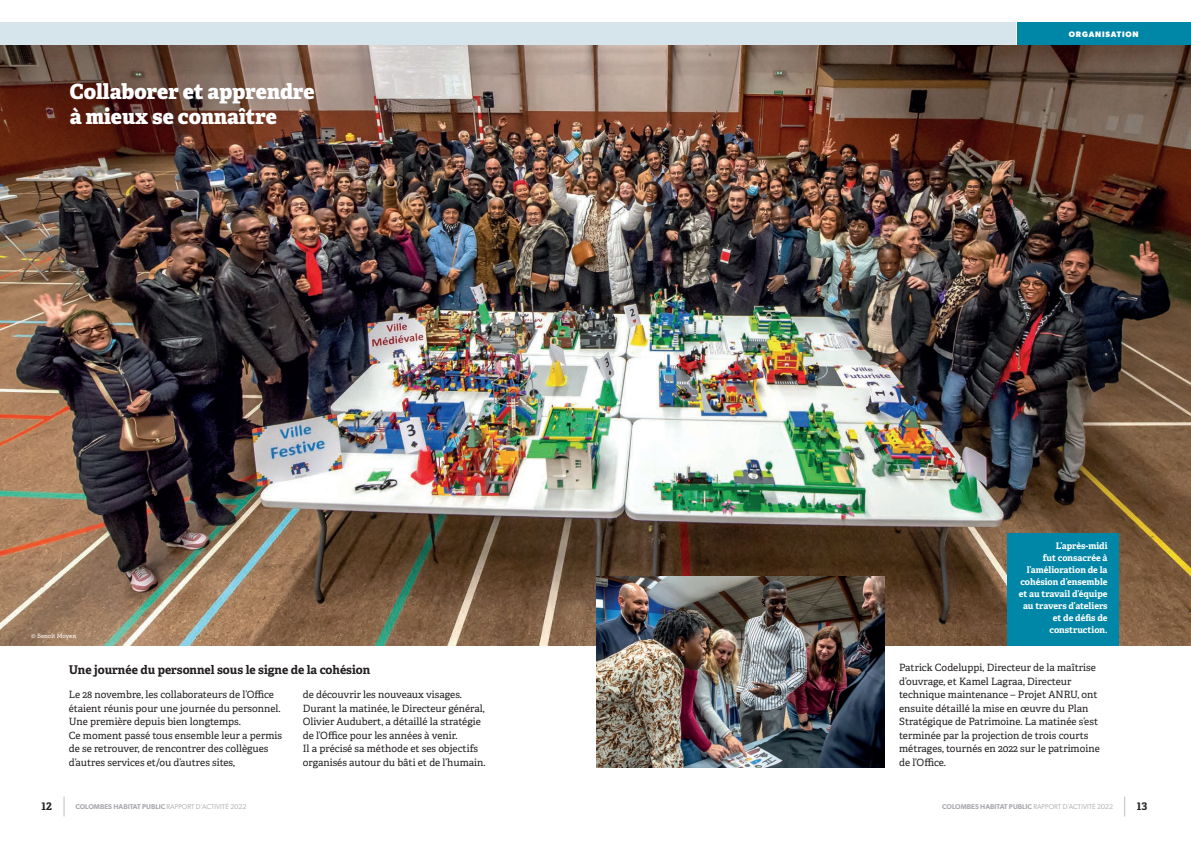
<style>
.page{position:relative;width:1191px;height:845px;background:#fff}
.page>*{position:absolute;margin:0;border:0;box-sizing:border-box;transform-origin:0 0}
.t1{font:800 21px/25px "Adelle";color:#fff}
.t2{font:700 12px "Adelle";color:#231f20}
.t3{font:700 11px "Adelle";color:#231f20}
.t4{font:10px/13.5px "Adelle";color:#231f20}
.t5{font:700 9px/12px "Adelle";color:#fff;text-align:right}
.t6{font:700 8px "Gibson";letter-spacing:.1em;color:#fff}
.t7{font:600 7px "Gibson";color:#a8a9ad}
.t8{font:6px "Adelle";color:#fff}
.s1{font-weight:400}
</style>
<div class="page">
<svg style="left:64px;top:796px;width:1px;height:20px"></svg>
<svg style="left:1124px;top:796px;width:1px;height:20px"></svg>
<img style="left:0;top:46px;width:1191px;height:599px">
<div style="left:1017px;top:23px;width:174px;height:22px;background:#0086a6"></div>
<img style="left:596px;top:576px;width:289px;height:191px">
<div style="left:1007px;top:533px;width:112px;height:112px;background:#0086a6"></div>
<div style="left:0;top:23px;width:1016px;height:22px;background:#d6e5ec"></div>
<h1 class="t1" style="left:70px;top:79px;width:246px">Collaborer et apprendre à mieux se connaître</h1>
<p class="t8" style="left:31px;top:631px;width:46px">© Benoît Moyen</p>
<p class="t2" style="left:69px;top:662px;width:303px">Une journée du personnel sous le signe de la cohésion</p>
<p class="t4" style="left:69px;top:687px;width:215px">Le 28 novembre, les collaborateurs de l’Office étaient réunis pour une journée du personnel.<br>Une première depuis bien longtemps.<br>Ce moment passé tous ensemble leur a permis de se retrouver, de rencontrer des collègues d’autres services et/ou d’autres sites,</p>
<p class="t4" style="left:303px;top:687px;width:184px">de découvrir les nouveaux visages.<br>Durant la matinée, le Directeur général, Olivier Audubert, a détaillé la stratégie de l’Office pour les années à venir.<br>Il a précisé sa méthode et ses objectifs organisés autour du bâti et de l’humain.</p>
<p class="t6" style="left:1068px;top:29px;width:71px">ORGANISATION</p>
<p class="t5" style="left:1018px;top:540px;width:90px">L’après-midi<br>fut consacrée à l’amélioration de la cohésion d’ensemble et au travail d’équipe au travers d’ateliers et de défis de construction.</p>
<p class="t4" style="left:899px;top:660px;width:202px">Patrick Codeluppi, Directeur de la maîtrise d’ouvrage, et Kamel Lagraa, Directeur technique maintenance – Projet ANRU, ont ensuite détaillé la mise en œuvre du Plan Stratégique de Patrimoine. La matinée s’est terminée par la projection de trois courts métrages, tournés en 2022 sur le patrimoine de l’Office.</p>
<p class="t3" style="left:41px;top:798px;width:12px">12</p>
<p class="t7" style="left:75px;top:801px;width:173px">COLOMBES HABITAT PUBLIC <span class="s1">RAPPORT D’ACTIVITÉ 2022</span></p>
<p class="t7" style="left:942px;top:801px;width:173px">COLOMBES HABITAT PUBLIC <span class="s1">RAPPORT D’ACTIVITÉ 2022</span></p>
<p class="t3" style="left:1136px;top:798px;width:12px">13</p>
</div>
